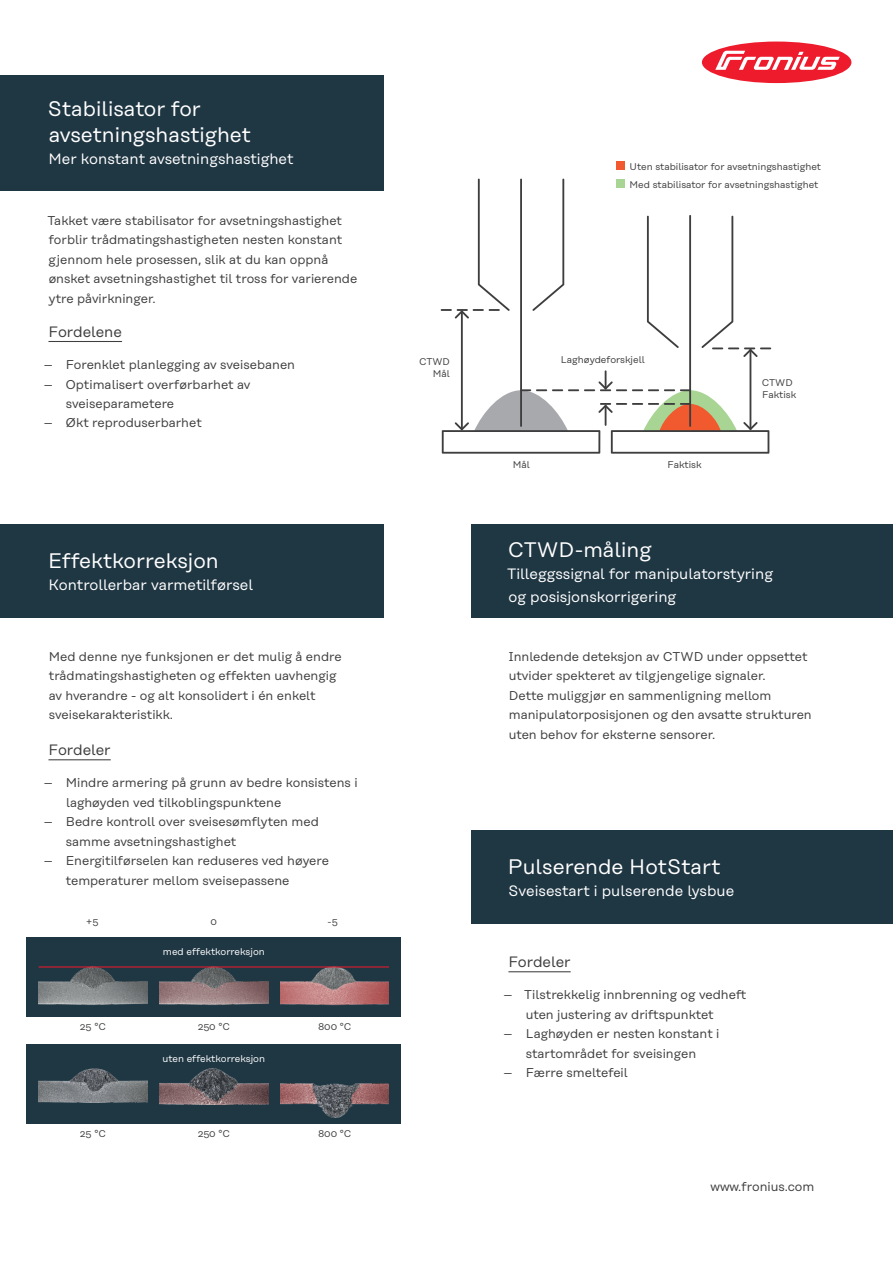
<style>
.page{position:relative;width:893px;height:1263px;background:#fff}
.page>*{position:absolute;margin:0;border:0;box-sizing:border-box;transform-origin:0 0}
.t1{font:21px/25.5px "Rational Text";color:#fff}
.t2{font:15px/22.5px "Rational Text";color:#fff}
.t3{font:15px "Rational Text";color:#3e3e3f}
.t4{font:12.75px/19.5px "Rational Text";color:#3e3e3f}
.t5{font:9.75px/12px "Rational Text";color:#3e3e3f}
.t6{font:9.75px "Rational Text";color:#fff}
</style>
<div class="page">
<div style="left:26px;top:1044px;width:375px;height:80px;background:#1f3643"></div>
<div style="left:26px;top:937px;width:375px;height:79px;background:#1f3643"></div>
<div style="left:0;top:76px;width:383px;height:115px;background:#1f3643"></div>
<div style="left:0;top:524px;width:383px;height:93px;background:#1f3643"></div>
<div style="left:471px;top:524px;width:422px;height:93px;background:#1f3643"></div>
<div style="left:471px;top:830px;width:422px;height:93px;background:#1f3643"></div>
<hr style="left:48px;top:341px;width:74px;height:1px;background:#3e3e3f">
<hr style="left:48px;top:759px;width:63px;height:1px;background:#3e3e3f">
<hr style="left:508px;top:971px;width:63px;height:1px;background:#3e3e3f">
<div style="left:616px;top:162px;width:8px;height:8px;background:#f1592f"></div>
<div style="left:616px;top:179px;width:8px;height:9px;background:#a8d494"></div>
<hr style="left:749px;top:348px;width:2px;height:82px;background:#3e3e3f">
<hr style="left:461px;top:311px;width:2px;height:119px;background:#3e3e3f">
<svg style="left:442px;top:370px;width:327px;height:84px"></svg>
<svg style="left:532px;top:179px;width:32px;height:132px"></svg>
<svg style="left:441px;top:179px;width:69px;height:140px"></svg>
<hr style="left:520px;top:179px;width:2px;height:248px;background:#3e3e3f">
<svg style="left:701px;top:216px;width:70px;height:141px"></svg>
<svg style="left:647px;top:216px;width:32px;height:132px"></svg>
<hr style="left:689px;top:215px;width:2px;height:212px;background:#3e3e3f">
<img style="left:280px;top:1083px;width:109px;height:35px">
<img style="left:39px;top:1069px;width:108px;height:33px">
<img style="left:280px;top:967px;width:109px;height:39px">
<img style="left:39px;top:967px;width:108px;height:38px">
<img style="left:160px;top:967px;width:108px;height:38px">
<img style="left:160px;top:1069px;width:108px;height:35px">
<hr style="left:39px;top:966px;width:350px;height:1px;background:#ee1b2d">
<div style="left:702px;top:42px;width:149px;height:41px;background:#ee1b2d;border-radius:50%"></div>
<svg style="left:715px;top:51px;width:125px;height:19px"></svg>
<h1 class="t1" style="left:48px;top:96px;width:205px">Stabilisator for avsetningshastighet</h1>
<p class="t2" style="left:48px;top:148px;width:247px">Mer konstant avsetningshastighet</p>
<p class="t4" style="left:47px;top:210px;width:311px">Takket være stabilisator for avsetningshastighet forblir trådmatingshastigheten nesten konstant gjennom hele prosessen, slik at du kan oppnå ønsket avsetningshastighet til tross for varierende ytre påvirkninger.</p>
<p class="t3" style="left:48px;top:323px;width:75px">Fordelene</p>
<p class="t4" style="left:44px;top:355px;width:253px">– Forenklet planlegging av sveisebanen</p>
<p class="t4" style="left:66px;top:374px;width:186px;text-indent:-22px">– Optimalisert overførbarhet av sveiseparametere</p>
<p class="t4" style="left:44px;top:413px;width:160px">– Økt reproduserbarhet</p>
<h1 class="t1" style="left:48px;top:548px;width:172px">Effektkorreksjon</h1>
<p class="t2" style="left:48px;top:574px;width:206px">Kontrollerbar varmetilførsel</p>
<p class="t4" style="left:49px;top:647px;width:294px">Med denne nye funksjonen er det mulig å endre trådmatingshastigheten og effekten uavhengig av hverandre - og alt konsolidert i én enkelt sveisekarakteristikk.</p>
<p class="t3" style="left:48px;top:741px;width:64px">Fordeler</p>
<p class="t4" style="left:66px;top:773px;width:293px;text-indent:-22px">– Mindre armering på grunn av bedre konsistens i laghøyden ved tilkoblingspunktene</p>
<p class="t4" style="left:66px;top:812px;width:255px;text-indent:-22px">– Bedre kontroll over sveisesømflyten med samme avsetningshastighet</p>
<p class="t4" style="left:66px;top:851px;width:265px;text-indent:-22px">– Energitilførselen kan reduseres ved høyere temperaturer mellom sveisepassene</p>
<p class="t5" style="left:86px;top:916px;width:14px">+5</p>
<p class="t5" style="left:211px;top:916px;width:8px">0</p>
<p class="t5" style="left:328px;top:916px;width:12px">-5</p>
<p class="t6" style="left:163px;top:946px;width:103px">med effektkorreksjon</p>
<p class="t5" style="left:80px;top:1020px;width:27px">25 °C</p>
<p class="t5" style="left:198px;top:1020px;width:34px">250 °C</p>
<p class="t5" style="left:318px;top:1020px;width:35px">800 °C</p>
<p class="t6" style="left:163px;top:1053px;width:104px">uten effektkorreksjon</p>
<p class="t5" style="left:80px;top:1128px;width:27px">25 °C</p>
<p class="t5" style="left:198px;top:1128px;width:34px">250 °C</p>
<p class="t5" style="left:318px;top:1128px;width:35px">800 °C</p>
<p class="t5" style="left:630px;top:158px;width:193px;line-height:17.7px">Uten stabilisator for avsetningshastighet<br>Med stabilisator for avsetningshastighet</p>
<p class="t5" style="left:419px;top:356px;width:33px;text-align:right">CTWD<br>Mål</p>
<p class="t5" style="left:561px;top:354px;width:86px">Laghøydeforskjell</p>
<p class="t5" style="left:513px;top:458px;width:19px">Mål</p>
<p class="t5" style="left:667px;top:458px;width:36px">Faktisk</p>
<p class="t5" style="left:762px;top:377px;width:36px">CTWD<br>Faktisk</p>
<h1 class="t1" style="left:508px;top:536px;width:145px">CTWD-måling</h1>
<p class="t2" style="left:507px;top:563px;width:267px">Tilleggssignal for manipulatorstyring og posisjonskorrigering</p>
<p class="t4" style="left:508px;top:647px;width:305px">Innledende deteksjon av CTWD under oppsettet utvider spekteret av tilgjengelige signaler.<br>Dette muliggjør en sammenligning mellom manipulatorposisjonen og den avsatte strukturen uten behov for eksterne sensorer.</p>
<h1 class="t1" style="left:508px;top:854px;width:214px">Pulserende HotStart</h1>
<p class="t2" style="left:508px;top:880px;width:228px">Sveisestart i pulserende lysbue</p>
<p class="t3" style="left:508px;top:953px;width:64px">Fordeler</p>
<p class="t4" style="left:526px;top:985px;width:222px;text-indent:-22px">– Tilstrekkelig innbrenning og vedheft uten justering av driftspunktet</p>
<p class="t4" style="left:504px;top:1024px;width:217px;text-align:center">– Laghøyden er nesten konstant i startområdet for sveisingen</p>
<p class="t4" style="left:504px;top:1063px;width:126px">– Færre smeltefeil</p>
<p class="t4" style="left:710px;top:1176px;width:105px">www.fronius.com</p>
</div>
